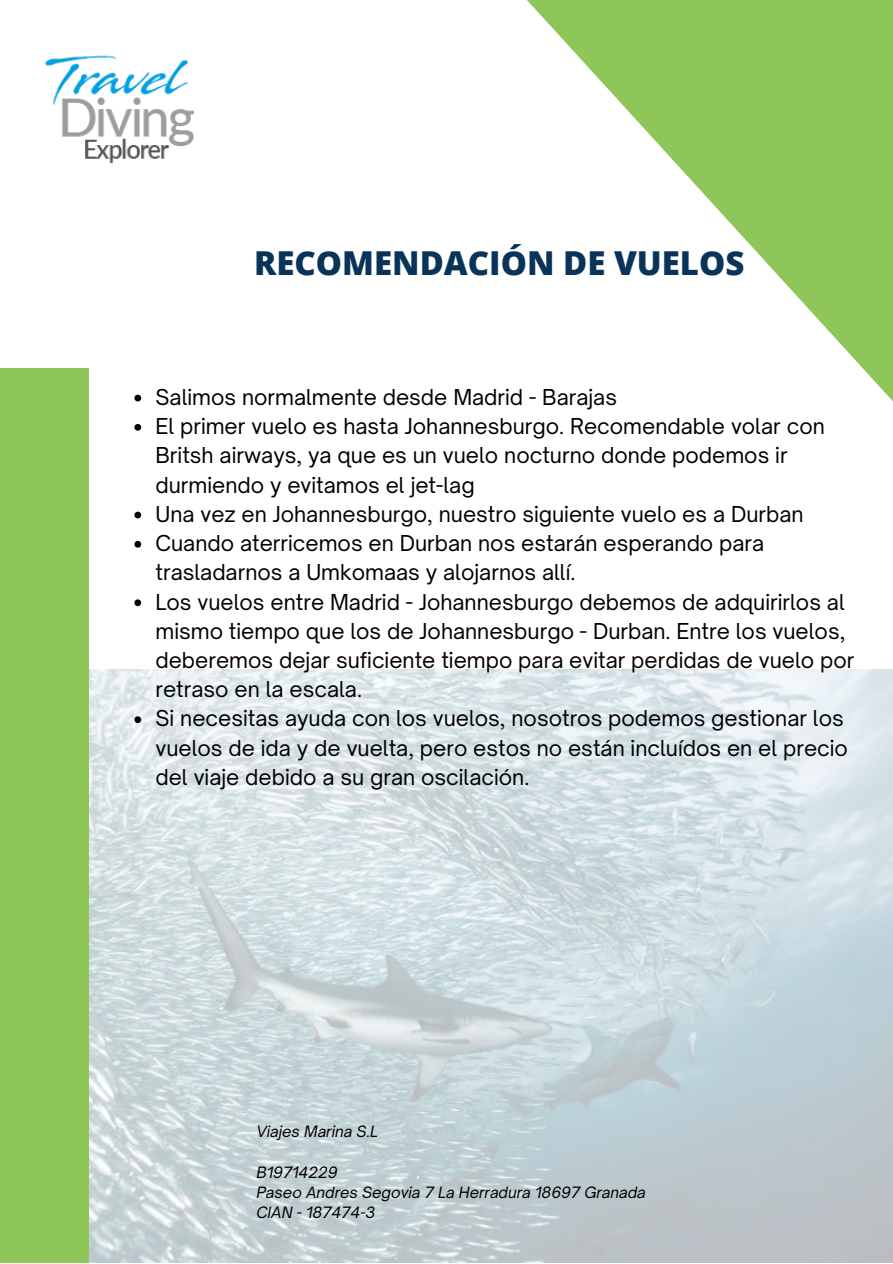
<style>
.page{position:relative;width:893px;height:1264px;background:#fff}
.page>*{position:absolute;margin:0;border:0;box-sizing:border-box;transform-origin:0 0}
.t1{font:800 33px "Open Sans";color:#0a335a}
.t2{font:21px/29.2px "Open Sauce One";color:#000}
.t3{font:italic 15px/20.2px "Open Sauce One";color:#000}
</style>
<div class="page">
<img style="left:45px;top:55px;width:149px;height:108px">
<svg style="left:527px;top:0;width:365px;height:400px"></svg>
<img style="left:89px;top:670px;width:803px;height:592px">
<div style="left:0;top:368px;width:89px;height:894px;background:#8ec659"></div>
<svg style="left:134px;top:395px;width:7px;height:6px"></svg>
<svg style="left:134px;top:424px;width:7px;height:6px"></svg>
<svg style="left:134px;top:511px;width:7px;height:7px"></svg>
<svg style="left:134px;top:541px;width:7px;height:6px"></svg>
<svg style="left:134px;top:599px;width:7px;height:7px"></svg>
<svg style="left:134px;top:716px;width:7px;height:7px"></svg>
<h1 class="t1" style="left:254px;top:240px;width:492px">RECOMENDACIÓN DE VUELOS</h1>
<p class="t2" style="left:155px;top:382px;width:700px">Salimos normalmente desde Madrid - Barajas<br>El primer vuelo es hasta Johannesburgo. Recomendable volar con Britsh airways, ya que es un vuelo nocturno donde podemos ir durmiendo y evitamos el jet-lag<br>Una vez en Johannesburgo, nuestro siguiente vuelo es a Durban Cuando aterricemos en Durban nos estarán esperando para trasladarnos a Umkomaas y alojarnos allí.<br>Los vuelos entre Madrid - Johannesburgo debemos de adquirirlos al mismo tiempo que los de Johannesburgo - Durban. Entre los vuelos, deberemos dejar suficiente tiempo para evitar perdidas de vuelo por retraso en la escala.<br>Si necesitas ayuda con los vuelos, nosotros podemos gestionar los vuelos de ida y de vuelta, pero estos no están incluídos en el precio del viaje debido a su gran oscilación.</p>
<p class="t3" style="left:256px;top:1121px;width:123px">Viajes Marina S.L</p>
<p class="t3" style="left:256px;top:1161px;width:391px">B19714229<br>Paseo Andres Segovia 7 La Herradura 18697 Granada<br>CIAN - 187474-3</p>
</div>
